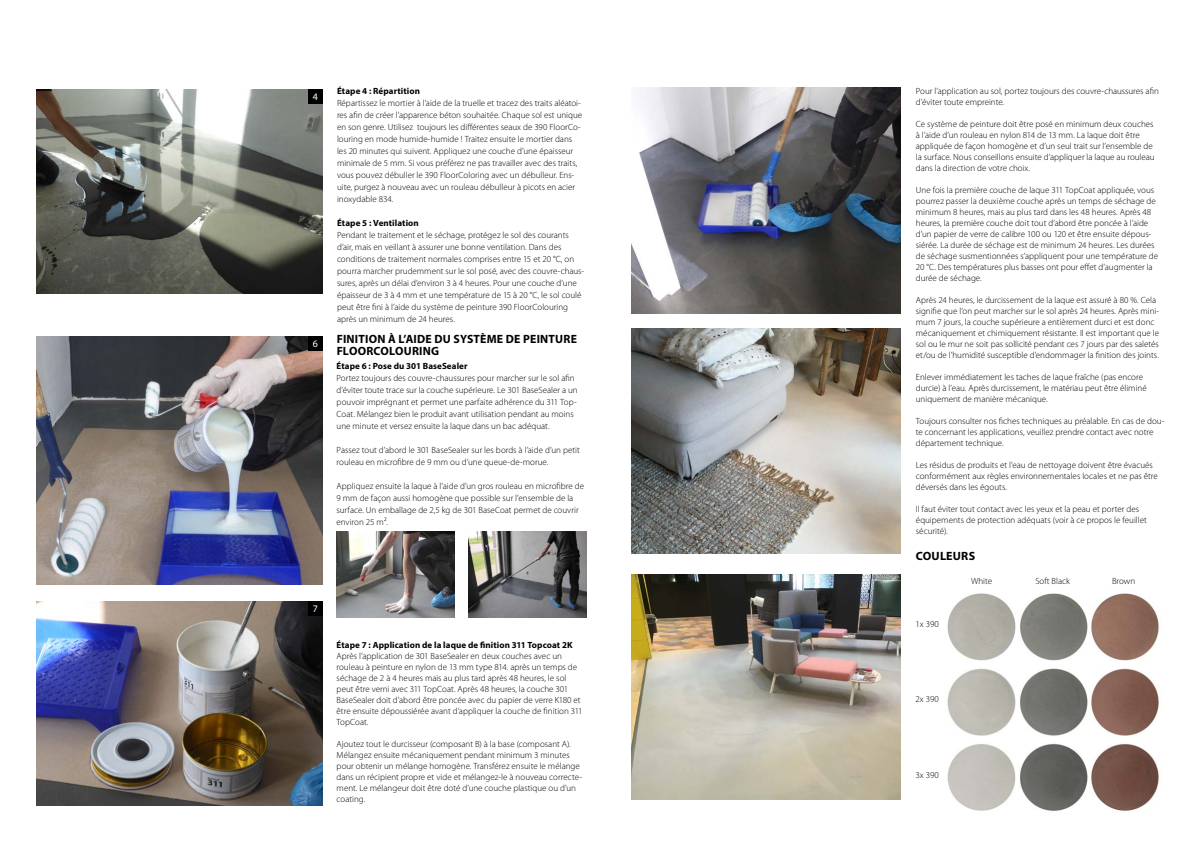
<style>
.page{position:relative;width:1191px;height:842px;background:#fff}
.page>*{position:absolute;margin:0;border:0;box-sizing:border-box;transform-origin:0 0}
.t1{font:700 12px/12px "Myriad Pro";letter-spacing:.02em;color:#000}
.t2{font:10px "Myriad Pro";color:#fff}
.t3{font:300 9px/11px "Myriad Pro";color:#000}
.t4{font:700 9px "Myriad Pro";letter-spacing:.01em;color:#000}
</style>
<div class="page">
<img style="left:36px;top:90px;width:286px;height:203px">
<img style="left:36px;top:336px;width:286px;height:248px">
<img style="left:336px;top:531px;width:118px;height:86px">
<img style="left:468px;top:531px;width:118px;height:86px">
<div style="left:308px;top:90px;width:14px;height:14px;background:#000"></div>
<div style="left:308px;top:336px;width:14px;height:14px;background:#000"></div>
<img style="left:36px;top:602px;width:286px;height:203px">
<div style="left:308px;top:602px;width:14px;height:14px;background:#000"></div>
<img style="left:631px;top:328px;width:269px;height:225px">
<img style="left:631px;top:87px;width:269px;height:226px">
<img style="left:631px;top:574px;width:269px;height:225px">
<img style="left:947px;top:593px;width:212px;height:218px">
<p class="t2" style="left:313px;top:91px;width:7px">4</p>
<p class="t2" style="left:313px;top:337px;width:7px">6</p>
<p class="t4" style="left:337px;top:85px;width:84px">Étape 4 : Répartition</p>
<p class="t3" style="left:337px;top:97px;width:247px;line-height:12px">Répartissez le mortier à l’aide de la truelle et tracez des traits aléatoi&shy;res afin de créer l’apparence béton souhaitée. Chaque sol est unique en son genre. Utilisez toujours les différentes seaux de 390 FloorCo&shy;louring en mode humide-humide ! Traitez ensuite le mortier dans les 20 minutes qui suivent. Appliquez une couche d’une épaisseur minimale de 5 mm. Si vous préférez ne pas travailler avec des traits, vous pouvez débuller le 390 FloorColoring avec un débulleur. Ens&shy;uite, purgez à nouveau avec un rouleau débulleur à picots en acier inoxydable 834.</p>
<p class="t4" style="left:337px;top:217px;width:83px">Étape 5 : Ventilation</p>
<p class="t3" style="left:337px;top:229px;width:249px;line-height:12px">Pendant le traitement et le séchage, protégez le sol des courants d’air, mais en veillant à assurer une bonne ventilation. Dans des conditions de traitement normales comprises entre 15 et 20 °C, on pourra marcher prudemment sur le sol posé, avec des couvre-chaus&shy;sures, après un délai d’environ 3 à 4 heures. Pour une couche d’une épaisseur de 3 à 4 mm et une température de 15 à 20 °C, le sol coulé peut être fini à l’aide du système de peinture 390 FloorColouring après un minimum de 24 heures.</p>
<p class="t4" style="left:336px;top:360px;width:132px">Étape 6 : Pose du 301 BaseSealer</p>
<p class="t3" style="left:336px;top:373px;width:243px;line-height:12px">Portez toujours des couvre-chaussures pour marcher sur le sol afin d’éviter toute trace sur la couche supérieure. Le 301 BaseSealer a un pouvoir imprégnant et permet une parfaite adhérence du 311 Top-Coat. Mélangez bien le produit avant utilisation pendant au moins une minute et versez ensuite la laque dans un bac adéquat.</p>
<p class="t3" style="left:336px;top:445px;width:245px;line-height:12px">Passez tout d’abord le 301 BaseSealer sur les bords à l’aide d’un petit rouleau en microfibre de 9 mm ou d’une queue-de-morue.</p>
<p class="t3" style="left:336px;top:481px;width:249px;line-height:12px">Appliquez ensuite la laque à l’aide d’un gros rouleau en microfibre de 9 mm de façon aussi homogène que possible sur l’ensemble de la surface. Un emballage de 2,5 kg de 301 BaseCoat permet de couvrir environ 25 m².</p>
<h1 class="t1" style="left:337px;top:333px;width:242px">FINITION À L’AIDE DU SYSTÈME DE PEINTURE<br>FLOORCOLOURING</h1>
<p class="t2" style="left:313px;top:602px;width:7px">7</p>
<p class="t4" style="left:336px;top:639px;width:237px">Étape 7 : Application de la laque de finition 311 Topcoat 2K</p>
<p class="t3" style="left:336px;top:650px;width:247px">Après l’application de 301 BaseSealer en deux couches avec un rouleau à peinture en nylon de 13 mm type 814. après un temps de séchage de 2 à 4 heures mais au plus tard après 48 heures, le sol peut être verni avec 311 TopCoat. Après 48 heures, la couche 301<br>BaseSealer doit d’abord être poncée avec du papier de verre K180 et être ensuite dépoussiérée avant d’appliquer la couche de finition 311<br>TopCoat.</p>
<p class="t3" style="left:336px;top:738px;width:247px">Ajoutez tout le durcisseur (composant B) à la base (composant A).<br>Mélangez ensuite mécaniquement pendant minimum 3 minutes pour obtenir un mélange homogène. Transférez ensuite le mélange dans un récipient propre et vide et mélangez-le à nouveau correcte&shy;ment. Le mélangeur doit être doté d’une couche plastique ou d’un coating.</p>
<p class="t3" style="left:916px;top:85px;width:244px">Pour l’application au sol, portez toujours des couvre-chaussures afin d’éviter toute empreinte.</p>
<p class="t3" style="left:916px;top:118px;width:240px">Ce système de peinture doit être posé en minimum deux couches à l’aide d’un rouleau en nylon 814 de 13 mm. La laque doit être appliquée de façon homogène et d’un seul trait sur l’ensemble de la surface. Nous conseillons ensuite d’appliquer la laque au rouleau dans la direction de votre choix.</p>
<p class="t3" style="left:916px;top:184px;width:244px">Une fois la première couche de laque 311 TopCoat appliquée, vous pourrez passer la deuxième couche après un temps de séchage de minimum 8 heures, mais au plus tard dans les 48 heures. Après 48 heures, la première couche doit tout d’abord être poncée à l’aide d’un papier de verre de calibre 100 ou 120 et être ensuite dépous&shy;siérée. La durée de séchage est de minimum 24 heures. Les durées de séchage susmentionnées s’appliquent pour une température de 20 °C. Des températures plus basses ont pour effet d’augmenter la durée de séchage.</p>
<p class="t3" style="left:916px;top:294px;width:245px">Après 24 heures, le durcissement de la laque est assuré à 80 %. Cela signifie que l’on peut marcher sur le sol après 24 heures. Après mini&shy;mum 7 jours, la couche supérieure a entièrement durci et est donc mécaniquement et chimiquement résistante. Il est important que le sol ou le mur ne soit pas sollicité pendant ces 7 jours par des saletés et/ou de l’humidité susceptible d’endommager la finition des joints.</p>
<p class="t3" style="left:916px;top:371px;width:232px">Enlever immédiatement les taches de laque fraîche (pas encore durcie) à l’eau. Après durcissement, le matériau peut être éliminé uniquement de manière mécanique.</p>
<p class="t3" style="left:916px;top:415px;width:250px">Toujours consulter nos fiches techniques au préalable. En cas de dou&shy;te concernant les applications, veuillez prendre contact avec notre département technique.</p>
<p class="t3" style="left:916px;top:459px;width:243px">Les résidus de produits et l’eau de nettoyage doivent être évacués conformément aux règles environnementales locales et ne pas être déversés dans les égouts.</p>
<p class="t3" style="left:916px;top:503px;width:232px">Il faut éviter tout contact avec les yeux et la peau et porter des équipements de protection adéquats (voir à ce propos le feuillet sécurité).</p>
<h1 class="t1" style="left:915px;top:550px;width:61px">COULEURS</h1>
<p class="t3" style="left:971px;top:575px;width:23px">White</p>
<p class="t3" style="left:1035px;top:575px;width:36px">Soft Black</p>
<p class="t3" style="left:1112px;top:575px;width:25px">Brown</p>
<p class="t3" style="left:915px;top:618px;width:25px">1x 390</p>
<p class="t3" style="left:915px;top:694px;width:25px">2x 390</p>
<p class="t3" style="left:915px;top:770px;width:25px">3x 390</p>
</div>
